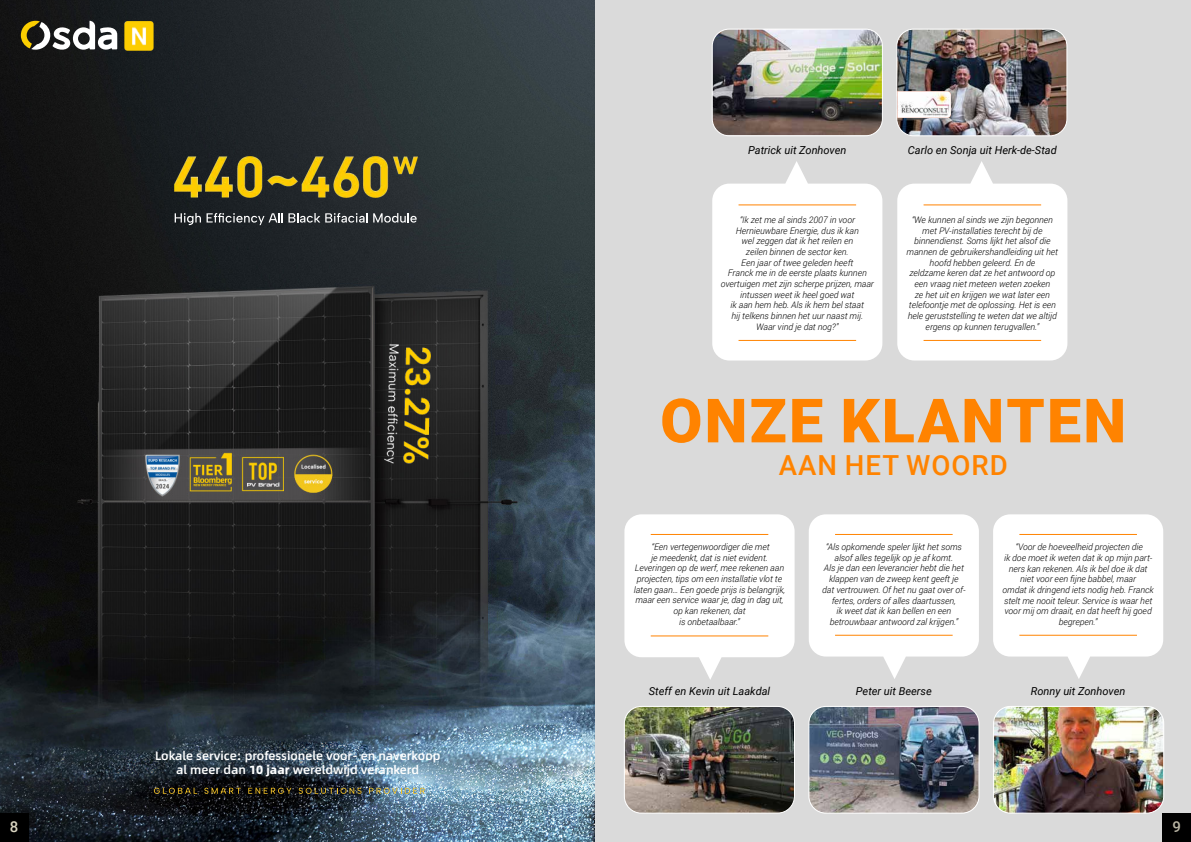
<style>
.page{position:relative;width:1191px;height:842px;background:#fff}
.page>*{position:absolute;margin:0;border:0;box-sizing:border-box;transform-origin:0 0}
.t1{font:900 61.1px "Roboto";letter-spacing:.035em;color:#ff8300}
.t2{font:500 27.6px "Roboto";letter-spacing:.035em;color:#ff8300}
.t3{font:500 15px "Roboto";color:#d9d4c0}
.t4{font:500 12px/14.4px "Alibaba Sans";color:#fff;text-align:center}
.t5{font:italic 11px "Roboto";color:#000}
.t6{font:italic 300 9px/10.7px "Roboto";color:#000;text-align:center}
.s1{font-weight:800}
</style>
<div class="page">
<img style="left:0;top:0;width:595px;height:842px">
<svg style="left:21px;top:21px;width:96px;height:31px"></svg>
<img style="left:384px;top:344px;width:46px;height:120px">
<img style="left:124px;top:21px;width:30px;height:29px">
<img style="left:174px;top:156px;width:243px;height:42px">
<svg style="left:175px;top:213px;width:192px;height:12px;background:#585b5e"></svg>
<svg style="left:373px;top:213px;width:43px;height:10px"></svg>
<svg style="left:154px;top:788px;width:43px;height:6px"></svg>
<svg style="left:204px;top:788px;width:37px;height:6px"></svg>
<svg style="left:248px;top:788px;width:43px;height:6px"></svg>
<svg style="left:299px;top:788px;width:62px;height:6px"></svg>
<svg style="left:369px;top:788px;width:56px;height:6px"></svg>
<div style="left:0;top:814px;width:28px;height:28px;background:#000"></div>
<div style="left:595px;top:0;width:596px;height:842px;background:#dadada"></div>
<svg style="left:897px;top:161px;width:170px;height:199px;background:#fafafa"></svg>
<svg style="left:712px;top:161px;width:170px;height:199px;background:#fafafa"></svg>
<svg style="left:624px;top:514px;width:170px;height:166px;background:#f9f9f9"></svg>
<hr style="left:923px;top:205px;width:118px;height:1px;background:#ff8300">
<hr style="left:738px;top:205px;width:118px;height:1px;background:#ff8300">
<hr style="left:650px;top:636px;width:118px;height:1px;background:#ff8300">
<hr style="left:923px;top:340px;width:118px;height:1px;background:#ff8300">
<hr style="left:738px;top:340px;width:118px;height:1px;background:#ff8300">
<hr style="left:650px;top:534px;width:118px;height:1px;background:#ff8300">
<svg style="left:809px;top:514px;width:170px;height:165px;background:#f9f9f9"></svg>
<hr style="left:835px;top:635px;width:117px;height:1px;background:#ff8300">
<hr style="left:835px;top:534px;width:117px;height:1px;background:#ff8300">
<svg style="left:993px;top:514px;width:170px;height:165px;background:#f9f9f9"></svg>
<hr style="left:1019px;top:635px;width:118px;height:1px;background:#ff8300">
<hr style="left:1019px;top:534px;width:118px;height:1px;background:#ff8300">
<img style="left:713px;top:29px;width:168px;height:106px">
<div style="left:711px;top:29px;width:172px;height:107px;border:1px solid #fff;border-radius:17px"></div>
<img style="left:898px;top:29px;width:169px;height:107px">
<div style="left:896px;top:29px;width:171px;height:107px;border:1px solid #fff;border-radius:17px"></div>
<img style="left:624px;top:706px;width:169px;height:106px">
<div style="left:624px;top:706px;width:171px;height:108px;border:1px solid #fff;border-radius:17px"></div>
<img style="left:810px;top:706px;width:169px;height:106px">
<div style="left:808px;top:706px;width:171px;height:108px;border:1px solid #fff;border-radius:17px"></div>
<img style="left:995px;top:706px;width:168px;height:106px">
<div style="left:993px;top:706px;width:171px;height:108px;border:1px solid #fff;border-radius:17px"></div>
<img style="left:897px;top:91px;width:54px;height:27px">
<p class="t5" style="left:748px;top:142px;width:100px">Patrick uit Zonhoven</p>
<p class="t5" style="left:908px;top:142px;width:150px">Carlo en Sonja uit Herk-de-Stad</p>
<p class="t6" style="left:721px;top:214px;width:154px">“Ik zet me al sinds 2007 in voor<br>Hernieuwbare Energie, dus ik kan<br>wel zeggen dat ik het reilen en<br>zeilen binnen de sector ken.<br>Een jaar of twee geleden heeft<br>Franck me in de eerste plaats kunnen overtuigen met zijn scherpe prijzen, maar intussen weet ik heel goed wat<br>ik aan hem heb. Als ik hem bel staat<br>hij telkens binnen het uur naast mij.<br>Waar vind je dat nog?”</p>
<p class="t6" style="left:906px;top:214px;width:153px">“We kunnen al sinds we zijn begonnen met PV-installaties terecht bij de binnendienst. Soms lijkt het alsof die mannen de gebruikershandleiding uit het hoofd hebben geleerd. En de<br>zeldzame keren dat ze het antwoord op een vraag niet meteen weten zoeken<br>ze het uit en krijgen we wat later een telefoontje met de oplossing. Het is een hele geruststelling te weten dat we altijd ergens op kunnen terugvallen.”</p>
<h1 class="t1" style="left:660px;top:378px;width:467px">ONZE KLANTEN</h1>
<h2 class="t2" style="left:778px;top:446px;width:231px">AAN HET WOORD</h2>
<h3 class="t4" style="left:155px;top:748px;width:287px">Lokale service: professionele voor- en naverkoop al meer dan <span class="s1">10 jaar</span> wereldwijd verankerd</h3>
<p class="t6" style="left:634px;top:541px;width:153px">“Een vertegenwoordiger die met<br>je meedenkt, dat is niet evident.<br>Leveringen op de werf, mee rekenen aan projecten, tips om een installatie vlot te laten gaan… Een goede prijs is belangrijk, maar een service waar je, dag in dag uit, op kan rekenen, dat<br>is onbetaalbaar.”</p>
<p class="t5" style="left:649px;top:683px;width:123px">Steff en Kevin uit Laakdal</p>
<p class="t6" style="left:822px;top:541px;width:145px">“Als opkomende speler lijkt het soms alsof alles tegelijk op je af komt.<br>Als je dan een leverancier hebt die het klappen van de zweep kent geeft je dat vertrouwen. Of het nu gaat over of&shy;fertes, orders of alles daartussen,<br>ik weet dat ik kan bellen en een betrouwbaar antwoord zal krijgen.”</p>
<p class="t5" style="left:856px;top:683px;width:77px">Peter uit Beerse</p>
<p class="t6" style="left:1002px;top:541px;width:153px">“Voor de hoeveelheid projecten die<br>ik doe moet ik weten dat ik op mijn part&shy;ners kan rekenen. Als ik bel doe ik dat niet voor een fijne babbel, maar<br>omdat ik dringend iets nodig heb. Franck stelt me nooit teleur. Service is waar het voor mij om draait, en dat heeft hij goed begrepen.”</p>
<p class="t5" style="left:1031px;top:683px;width:96px">Ronny uit Zonhoven</p>
<h3 class="t3" style="left:10px;top:816px;width:10px">8</h3>
<h3 class="t3" style="left:1172px;top:816px;width:10px">9</h3>
</div>
